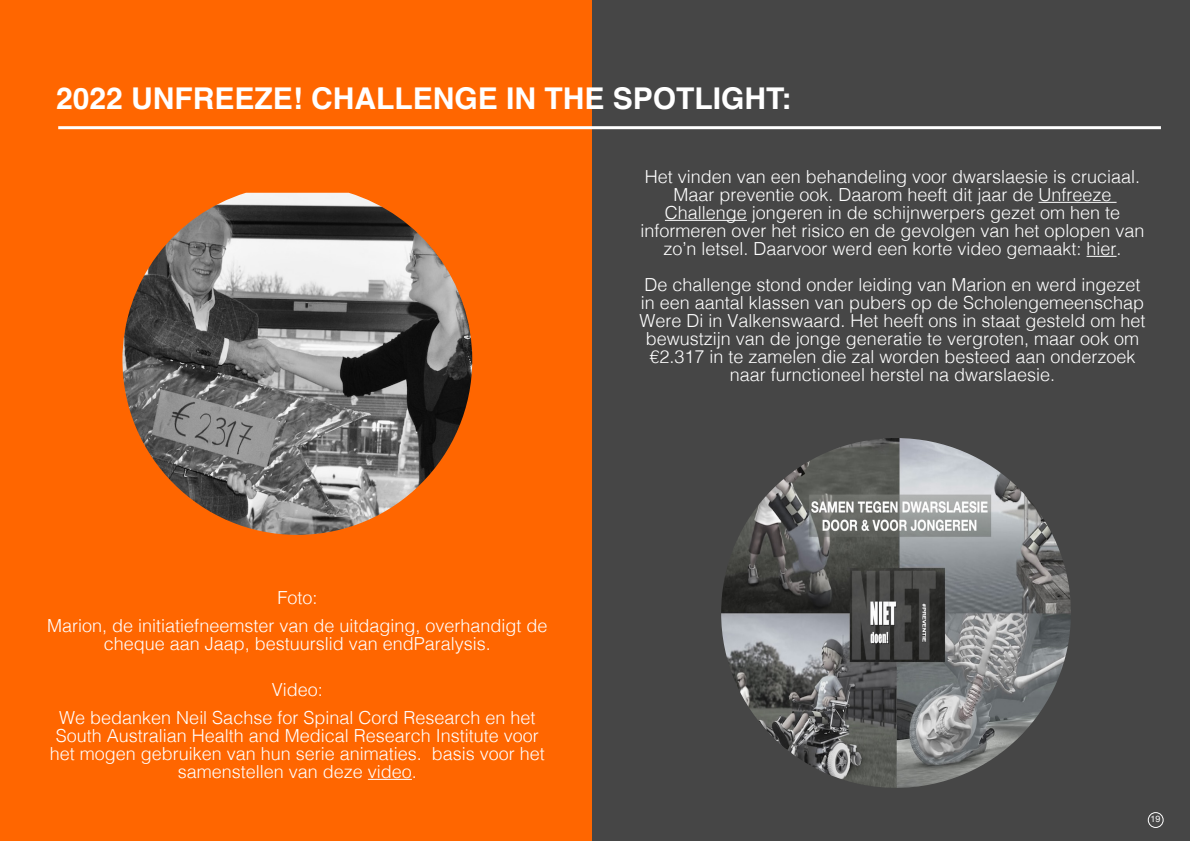
<style>
.page{position:relative;width:1190px;height:841px;background:#fff}
.page>*{position:absolute;margin:0;border:0;box-sizing:border-box;transform-origin:0 0}
.t1{font:700 30px "Helvetica";color:#fff}
.t2{font:300 18px/18px "Helvetica";color:#fff;text-align:center}
.t3{font:9px "Helvetica Neue";color:#fff}
</style>
<div class="page">
<div style="left:0;top:0;width:618px;height:841px;background:#f60"></div>
<div style="left:592px;top:0;width:598px;height:841px;background:#464646"></div>
<hr style="left:58px;top:126px;width:1103px;height:3px;background:#fff">
<img style="left:122px;top:193px;width:350px;height:342px">
<img style="left:721px;top:438px;width:350px;height:350px;border-radius:175px">
<hr style="left:1039px;top:202px;width:78px;height:1px;background:#fff">
<hr style="left:665px;top:220px;width:82px;height:1px;background:#fff">
<hr style="left:1087px;top:256px;width:30px;height:1px;background:#fff">
<div style="left:1148px;top:812px;width:15px;height:16px;border:1px solid #fff;border-radius:50%"></div>
<hr style="left:368px;top:779px;width:44px;height:1px;background:#fff">
<h1 class="t1" style="left:56px;top:80px;width:737px">2022 UNFREEZE! CHALLENGE IN THE SPOTLIGHT:</h1>
<p class="t2" style="left:47px;top:582px;width:502px;line-height:28px">Foto:<br>Marion, de initiatiefneemster van de uitdaging, overhandigt de</p>
<p class="t2" style="left:104px;top:633px;width:389px">cheque aan Jaap, bestuurslid van endParalysis.</p>
<p class="t2" style="left:59px;top:674px;width:478px;line-height:28px">Video:<br>We bedanken Neil Sachse for Spinal Cord Research en het</p>
<p class="t2" style="left:50px;top:725px;width:497px">South Australian Health and Medical Research Institute voor het mogen gebruiken van hun serie animaties. basis voor het samenstellen van deze video.</p>
<p class="t2" style="left:640px;top:166px;width:506px">Het vinden van een behandeling voor dwarslaesie is cruciaal.<br>Maar preventie ook. Daarom heeft dit jaar de Unfreeze Challenge jongeren in de schijnwerpers gezet om hen te informeren over het risico en de gevolgen van het oplopen van zo’n letsel. Daarvoor werd een korte video gemaakt: hier.</p>
<p class="t2" style="left:639px;top:274px;width:508px">De challenge stond onder leiding van Marion en werd ingezet in een aantal klassen van pubers op de Scholengemeenschap Were Di in Valkenswaard. Het heeft ons in staat gesteld om het bewustzijn van de jonge generatie te vergroten, maar ook om €2.317 in te zamelen die zal worden besteed aan onderzoek naar furnctioneel herstel na dwarslaesie.</p>
<p class="t3" style="left:1150px;top:813px;width:12px">19</p>
</div>
